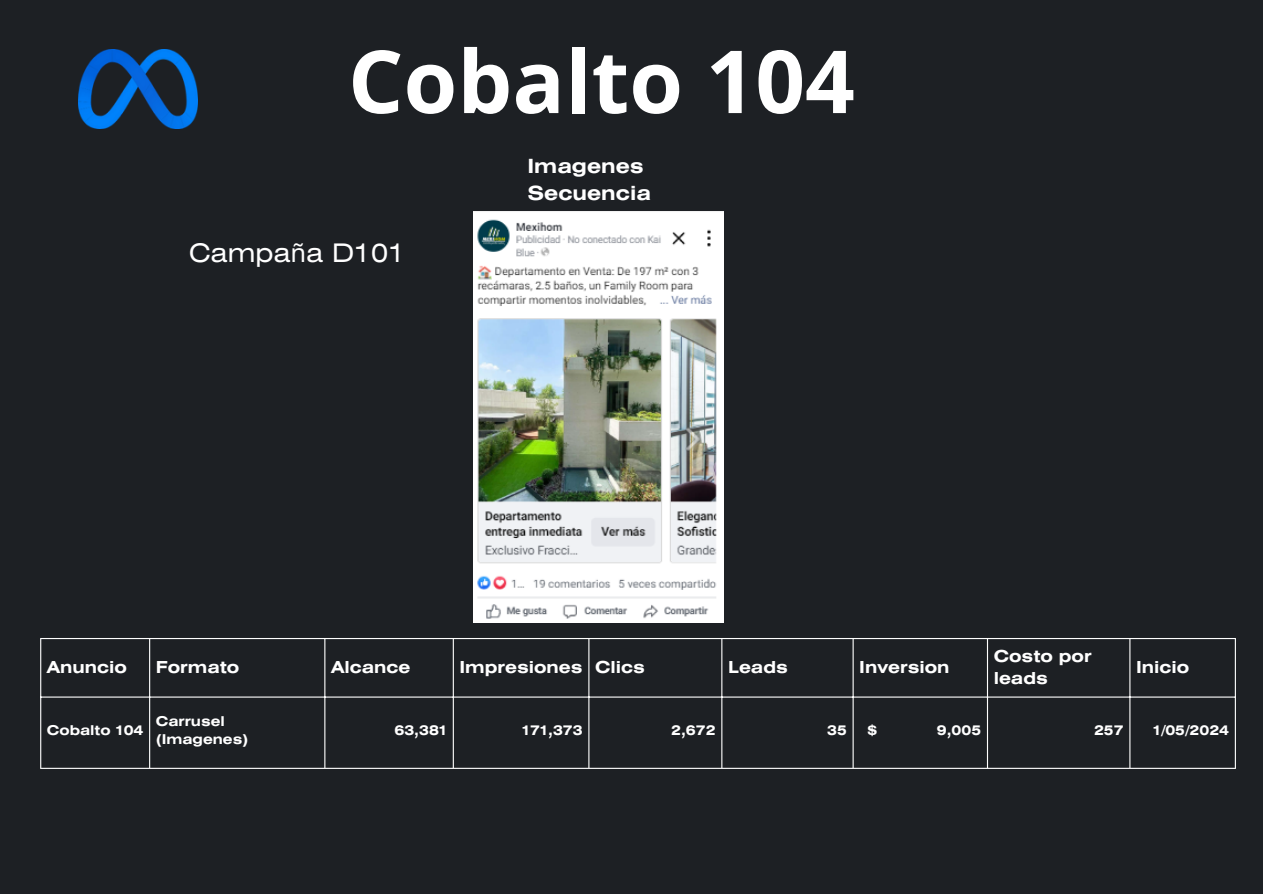
<style>
.page{position:relative;width:1263px;height:894px;background:#fff}
.page>*{position:absolute;margin:0;border:0;box-sizing:border-box;transform-origin:0 0}
.t1{font:700 87px "Open Sans";color:#fff}
.t2{font:25.5px "Helios Ext";color:#fff}
.t3{font:700 19.5px "Helios Ext";color:#fff}
.t4{font:700 16.5px/22.5px "Helios Ext";color:#fff}
.t5{font:700 13.5px/18px "Helios Ext";color:#fff}
.s1{font-family:"Noto Sans"}
</style>
<div class="page">
<div style="left:0;top:0;width:1263px;height:893px;background:#1d2024"></div>
<hr style="left:40px;top:639px;width:1px;height:128px;background:#fff">
<hr style="left:149px;top:639px;width:1px;height:128px;background:#fff">
<hr style="left:324px;top:639px;width:1px;height:128px;background:#fff">
<hr style="left:453px;top:639px;width:1px;height:128px;background:#fff">
<hr style="left:588px;top:639px;width:1px;height:128px;background:#fff">
<hr style="left:721px;top:639px;width:1px;height:128px;background:#fff">
<hr style="left:853px;top:639px;width:1px;height:128px;background:#fff">
<hr style="left:987px;top:639px;width:1px;height:128px;background:#fff">
<hr style="left:1129px;top:639px;width:1px;height:128px;background:#fff">
<hr style="left:1235px;top:639px;width:1px;height:128px;background:#fff">
<hr style="left:40px;top:637px;width:1196px;height:2px;background:#fff">
<hr style="left:40px;top:696px;width:1196px;height:1px;background:#fff">
<hr style="left:40px;top:767px;width:1196px;height:1px;background:#fff">
<img style="left:78px;top:50px;width:119px;height:78px">
<img style="left:473px;top:211px;width:250px;height:411px">
<p class="t1" style="left:348px;top:20px;width:508px">Cobalto 104</p>
<p class="t2" style="left:189px;top:243px;width:218px">Campa<span class="s1">ñ</span>a D101</p>
<p class="t3" style="left:527px;top:159px;width:118px">Imagenes</p>
<p class="t3" style="left:527px;top:186px;width:125px">Secuencia</p>
<p class="t4" style="left:47px;top:657px;width:82px">Anuncio</p>
<h1 class="t4" style="left:156px;top:657px;width:85px">Formato</h1>
<p class="t4" style="left:331px;top:657px;width:81px">Alcance</p>
<p class="t4" style="left:459px;top:657px;width:125px">Impresiones</p>
<p class="t4" style="left:595px;top:657px;width:51px">Clics</p>
<p class="t4" style="left:728px;top:657px;width:61px">Leads</p>
<p class="t4" style="left:859px;top:657px;width:92px">Inversion</p>
<p class="t4" style="left:994px;top:645px;width:99px">Costo por leads</p>
<p class="t4" style="left:1136px;top:657px;width:55px">Inicio</p>
<p class="t5" style="left:47px;top:722px;width:98px">Cobalto 104</p>
<p class="t5" style="left:156px;top:713px;width:94px">Carrusel (Imagenes)</p>
<p class="t5" style="left:394px;top:722px;width:54px">63,381</p>
<p class="t5" style="left:522px;top:722px;width:62px">171,373</p>
<p class="t5" style="left:671px;top:722px;width:46px">2,672</p>
<p class="t5" style="left:827px;top:722px;width:21px">35</p>
<p class="t5" style="left:867px;top:722px;width:11px">$</p>
<p class="t5" style="left:937px;top:722px;width:46px">9,005</p>
<p class="t5" style="left:1094px;top:722px;width:31px">257</p>
<p class="t5" style="left:1153px;top:722px;width:78px">1/05/2024</p>
</div>
